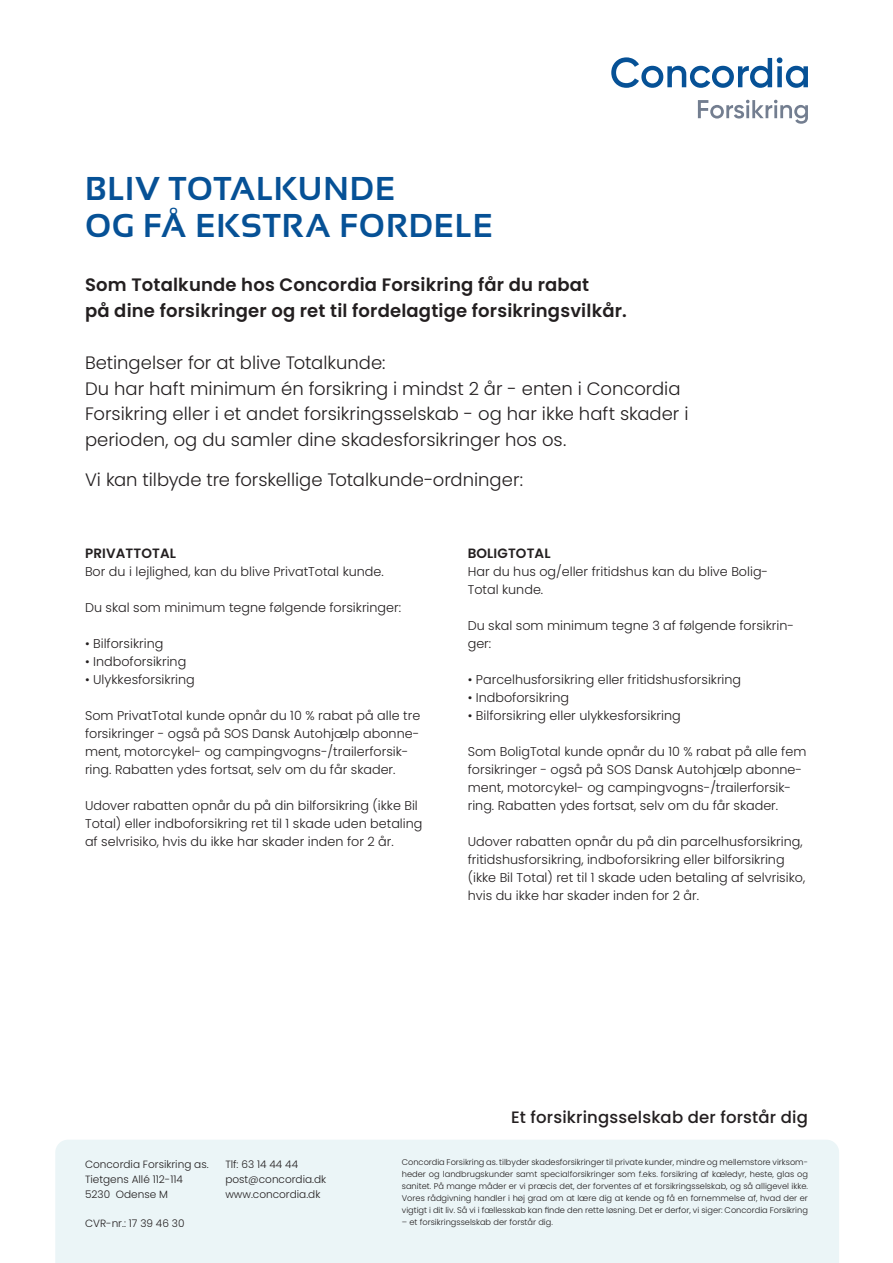
<style>
.page{position:relative;width:893px;height:1263px;background:#fff}
.page>*{position:absolute;margin:0;border:0;box-sizing:border-box;transform-origin:0 0}
.t1{font:700 33px/37.5px "Sansation";letter-spacing:.03em;color:#065196}
.t2{font:300 18px/25.5px "Poppins";color:#231f20}
.t3{font:600 18px/25.5px "Poppins";letter-spacing:.01em;color:#231f20}
.t4{font:500 16.5px "Poppins";letter-spacing:.01em;color:#231f20}
.t5{font:600 13.5px "Poppins";letter-spacing:.01em;color:#231f20}
.t6{font:300 12.75px/18px "Poppins";color:#231f20}
.t7{font:300 10.5px/15px "Poppins";color:#231f20}
.t8{font:300 8.25px/12px "Poppins";color:#231f20;text-align:justify}
</style>
<div class="page">
<svg style="left:611px;top:57px;width:197px;height:31px"></svg>
<svg style="left:698px;top:100px;width:110px;height:24px"></svg>
<div style="left:55px;top:1140px;width:784px;height:123px;background:#ebf5f7"></div>
<h1 class="t1" style="left:85px;top:170px;width:409px">BLIV TOTALKUNDE<br>OG FÅ EKSTRA FORDELE</h1>
<h2 class="t3" style="left:85px;top:272px;width:543px">Som Totalkunde hos Concordia Forsikring får du rabat<br>på dine forsikringer og ret til fordelagtige forsikringsvilkår.</h2>
<h2 class="t2" style="left:85px;top:350px;width:605px">Betingelser for at blive Totalkunde:<br>Du har haft minimum én forsikring i mindst 2 år - enten i Concordia Forsikring eller i et andet forsikringsselskab - og har ikke haft skader i perioden, og du samler dine skadesforsikringer hos os.</h2>
<h2 class="t2" style="left:85px;top:467px;width:440px">Vi kan tilbyde tre forskellige Totalkunde-ordninger:</h2>
<p class="t5" style="left:85px;top:545px;width:93px">PRIVATTOTAL</p>
<p class="t6" style="left:85px;top:563px;width:300px">Bor du i lejlighed, kan du blive PrivatTotal kunde.</p>
<p class="t6" style="left:85px;top:599px;width:318px">Du skal som minimum tegne følgende forsikringer:</p>
<p class="t6" style="left:85px;top:635px;width:80px">• Bilforsikring</p>
<p class="t6" style="left:85px;top:653px;width:103px">• Indboforsikring</p>
<p class="t6" style="left:85px;top:671px;width:111px">• Ulykkesforsikring</p>
<p class="t6" style="left:85px;top:707px;width:337px">Som PrivatTotal kunde opnår du 10 % rabat på alle tre forsikringer - også på SOS Dansk Autohjælp abonne&shy;ment, motorcykel- og campingvogns-/trailerforsik&shy;ring. Rabatten ydes fortsat, selv om du får skader.</p>
<p class="t6" style="left:85px;top:797px;width:339px">Udover rabatten opnår du på din bilforsikring (ikke Bil<br>Total) eller indboforsikring ret til 1 skade uden betaling af selvrisiko, hvis du ikke har skader inden for 2 år.</p>
<p class="t5" style="left:468px;top:545px;width:84px">BOLIGTOTAL</p>
<p class="t6" style="left:468px;top:563px;width:302px">Har du hus og/eller fritidshus kan du blive Bolig-<br>Total kunde.</p>
<p class="t6" style="left:468px;top:617px;width:328px">Du skal som minimum tegne 3 af følgende forsikrin&shy;ger:</p>
<p class="t6" style="left:468px;top:671px;width:275px">• Parcelhusforsikring eller fritidshusforsikring</p>
<p class="t6" style="left:468px;top:689px;width:103px">• Indboforsikring</p>
<p class="t6" style="left:468px;top:707px;width:214px">• Bilforsikring eller ulykkesforsikring</p>
<p class="t6" style="left:468px;top:743px;width:340px">Som BoligTotal kunde opnår du 10 % rabat på alle fem forsikringer - også på SOS Dansk Autohjælp abonne&shy;ment, motorcykel- og campingvogns-/trailerforsik&shy;ring. Rabatten ydes fortsat, selv om du får skader.</p>
<p class="t6" style="left:468px;top:833px;width:339px">Udover rabatten opnår du på din parcelhusforsikring, fritidshusforsikring, indboforsikring eller bilforsikring (ikke Bil Total) ret til 1 skade uden betaling af selvrisiko, hvis du ikke har skader inden for 2 år.</p>
<p class="t4" style="left:511px;top:1107px;width:298px">Et forsikringsselskab der forstår dig</p>
<p class="t7" style="left:85px;top:1156px;width:125px">Concordia Forsikring as.<br>Tietgens Allé 112-114<br>5230 Odense M</p>
<p class="t8" style="left:402px;top:1156px;width:408px">Concordia Forsikring as. tilbyder skadesforsikringer til private kunder, mindre og mellemstore virksom&shy;heder og landbrugskunder samt specialforsikringer som f.eks. forsikring af kæledyr, heste, glas og sanitet. På mange måder er vi præcis det, der forventes af et forsikringsselskab, og så alligevel ikke.<br>Vores rådgivning handler i høj grad om at lære dig at kende og få en fornemmelse af, hvad der er vigtigt i dit liv. Så vi i fællesskab kan finde den rette løsning. Det er derfor, vi siger: Concordia Forsikring</p>
<p class="t7" style="left:85px;top:1216px;width:101px">CVR-nr.: 17 39 46 30</p>
<p class="t8" style="left:402px;top:1216px;width:153px">– et forsikringsselskab der forstår dig.</p>
<p class="t7" style="left:225px;top:1156px;width:102px">Tlf: 63 14 44 44 post@concordia.dk www.concordia.dk</p>
</div>
